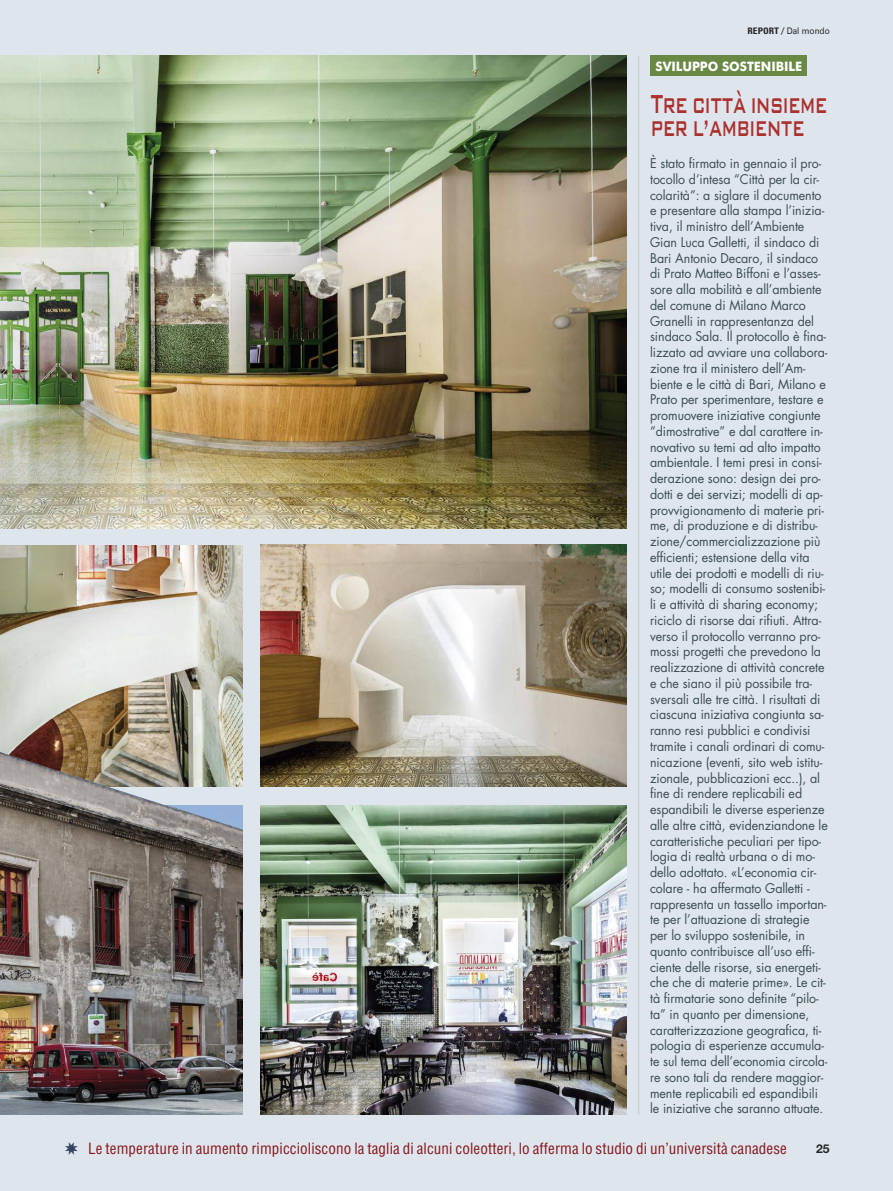
<style>
.page{position:relative;width:893px;height:1191px;background:#dfe5ed}
.page>*{position:absolute;margin:0;border:0;box-sizing:border-box;transform-origin:0 0}
.t1{font:500 34.8px "Bank Gothic BT";letter-spacing:-.015em;color:#aa312e;scale:.57 1}
.t2{font:condensed 15.15px "Helvetica";letter-spacing:.005em;color:#86181c}
.t3{font:13.05px/15.8px "Futura";letter-spacing:-.005em;color:#3b4c56;scale:.95 1}
.t4{font:700 13.05px "Futura BT";letter-spacing:-.005em;color:#fff;scale:.95 1}
.t5{font:700 12.15px "Helvetica Neue";color:#272627}
.t6{font:9px "Zurich BT";color:#272627;scale:.93 1}
.s1{font-weight:700;font-stretch:condensed}
.s2{font-size:30px}
.s3{font-family:"MS Gothic";font-stretch:normal;font-size:18px;color:#354462}
</style>
<div class="page">
<img style="left:260px;top:544px;width:366px;height:243px">
<img style="left:0;top:805px;width:242px;height:309px">
<img style="left:0;top:56px;width:626px;height:472px">
<img style="left:260px;top:805px;width:366px;height:309px">
<img style="left:0;top:545px;width:242px;height:242px">
<hr style="left:638px;top:56px;width:1px;height:1058px;background:#c7c7c7">
<div style="left:650px;top:56px;width:157px;height:20px;background:#698843"></div>
<img style="left:0;top:751px;width:179px;height:168px">
<p class="t6" style="left:747px;top:26px;width:90px"><span class="s1">REPORT /</span> Dal mondo</p>
<p class="t4" style="left:656px;top:58px;width:156px">SVILUPPO SOSTENIBILE</p>
<h1 class="t1" style="left:651px;top:84px;width:311px">Tre città insieme</h1>
<h1 class="t1" style="left:651px;top:108px;width:271px">per l<span class="s2">’</span>ambiente</h1>
<p class="t3" style="left:650px;top:155px;width:189px">˚ stato firmato in gennaio il pro&shy;tocollo dÊintesa „Città per la cir&shy;colarità‰: a siglare il documento e presentare alla stampa lÊinizia&shy;tiva, il ministro dellÊAmbiente Gian Luca Galletti, il sindaco di Bari Antonio Decaro, il sindaco di Prato Matteo Biffoni e lÊasses&shy;sore alla mobilità e allÊambiente del comune di Milano Marco Granelli in rappresentanza del sindaco Sala. Il protocollo è fina&shy;lizzato ad avviare una collabora&shy;zione tra il ministero dellÊAm&shy;biente e le città di Bari, Milano e Prato per sperimentare, testare e promuovere iniziative congiunte „dimostrative‰ e dal carattere in&shy;novativo su temi ad alto impatto ambientale. I temi presi in consi&shy;derazione sono: design dei pro&shy;dotti e dei servizi; modelli di ap&shy;provvigionamento di materie pri&shy;me, di produzione e di distribu&shy;zione/commercializzazione più efficienti; estensione della vita utile dei prodotti e modelli di riu&shy;so; modelli di consumo sostenibi&shy;li e attività di sharing economy; riciclo di risorse dai rifiuti. Attra&shy;verso il protocollo verranno pro&shy;mossi progetti che prevedono la realizzazione di attività concrete e che siano il più possibile tra&shy;sversali alle tre città. I risultati di ciascuna iniziativa congiunta sa&shy;ranno resi pubblici e condivisi tramite i canali ordinari di comu&shy;nicazione (eventi, sito web istitu&shy;zionale, pubblicazioni ecc..), al fine di rendere replicabili ed espandibili le diverse esperienze alle altre città, evidenziandone le caratteristiche peculiari per tipo&shy;logia di realtà urbana o di mo&shy;dello adottato. ÿLÊeconomia cir&shy;colare - ha affermato Galletti - rappresenta un tassello importan&shy;te per lÊattuazione di strategie per lo sviluppo sostenibile, in quanto contribuisce allÊuso effi&shy;ciente delle risorse, sia energeti&shy;che che di materie primeŸ. Le cit&shy;tà firmatarie sono definite „pilo&shy;ta‰ in quanto per dimensione, caratterizzazione geografica, ti&shy;pologia di esperienze accumula&shy;te sul tema dellÊeconomia circola&shy;re sono tali da rendere maggior&shy;mente replicabili ed espandibili le iniziative che saranno attuate.</p>
<p class="t2" style="left:63px;top:1138px;width:726px"><span class="s3">✸</span> Le temperature in aumento rimpiccioliscono la taglia di alcuni coleotteri, lo afferma lo studio di un’università canadese</p>
<p class="t5" style="left:816px;top:1141px;width:15px">25</p>
</div>
